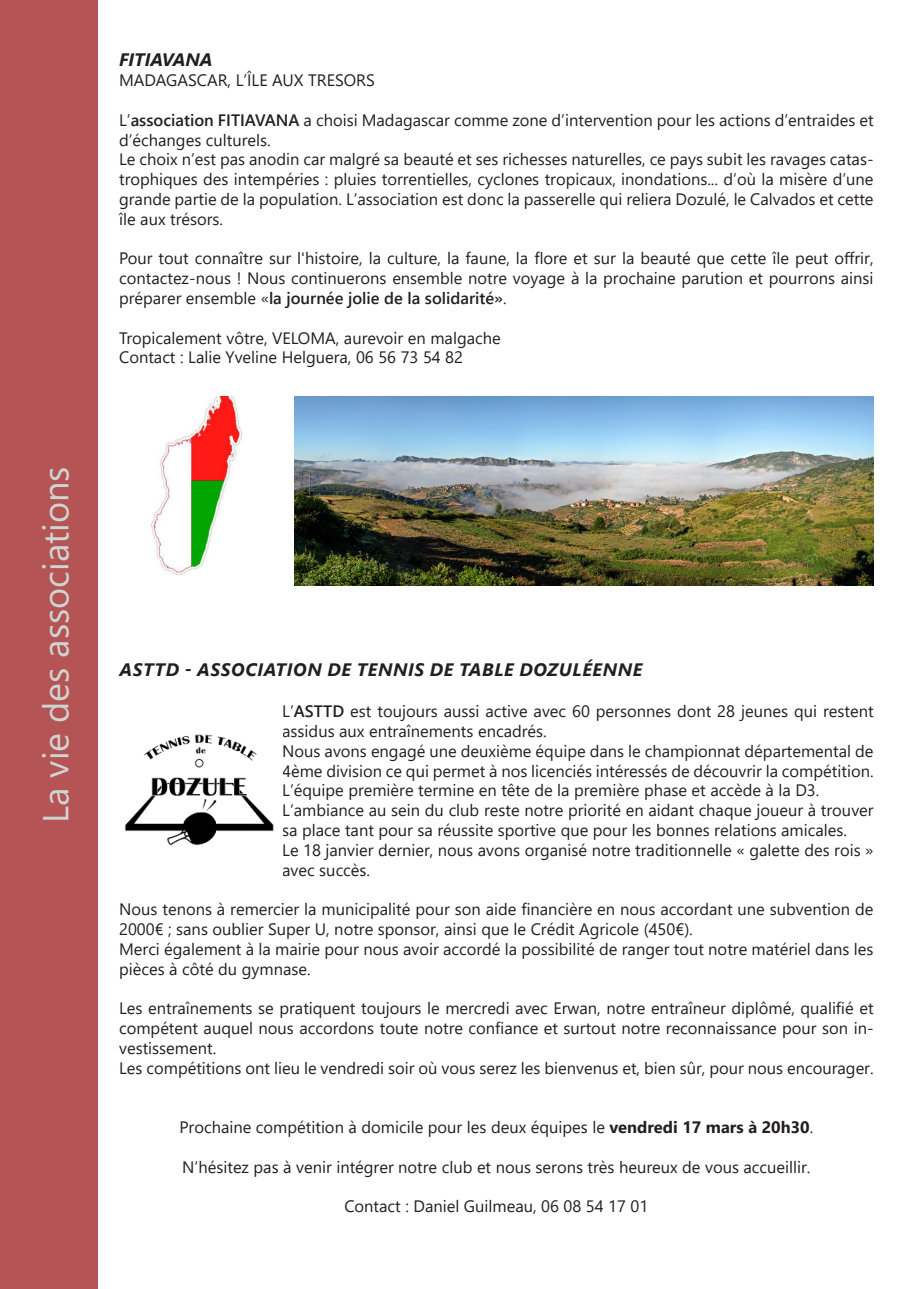
<style>
.page{position:relative;width:919px;height:1289px;background:#fff}
.page>*{position:absolute;margin:0;border:0;box-sizing:border-box;transform-origin:0 0}
.t1{font:36px "Segoe UI";color:#cfd4d2}
.Style_de_paragraphe{font:italic 700 18px "Segoe UI";letter-spacing:.035em;color:#231f20}
.Style_de_paragraphe-2{font:italic 700 18px "Segoe UI";color:#231f20}
.Style_de_paragraphe-3{font:16.5px/19.8px "Segoe UI";color:#231f20}
.s1{font-weight:600}
.s2{font-weight:700}
</style>
<div class="page">
<div style="left:0;top:0;width:98px;height:1288px;background:#b45454"></div>
<img style="left:125px;top:734px;width:149px;height:112px">
<img style="left:294px;top:397px;width:579px;height:189px">
<img style="left:151px;top:396px;width:91px;height:178px">
<p class="t1" style="left:22px;top:822px;width:358px;rotate:-90deg">La vie des associations</p>
<p class="Style_de_paragraphe-2" style="left:119px;top:43px;width:95px">FITIAVANA</p>
<p class="Style_de_paragraphe-3" style="left:119px;top:69px;width:257px">MADAGASCAR, L’ÎLE AUX TRESORS</p>
<p class="Style_de_paragraphe-3" style="left:119px;top:108px;width:756px">L’<span class="s1">association FITIAVANA</span> a choisi Madagascar comme zone d’intervention pour les actions d’entraides et d’échanges culturels.</p>
<p class="Style_de_paragraphe-3" style="left:119px;top:148px;width:756px;text-align:justify">Le choix n’est pas anodin car malgré sa beauté et ses richesses naturelles, ce pays subit les ravages catas&shy;trophiques des intempéries : pluies torrentielles, cyclones tropicaux, inondations... d’où la misère d’une grande partie de la population. L’association est donc la passerelle qui reliera Dozulé, le Calvados et cette île aux trésors.</p>
<p class="Style_de_paragraphe-3" style="left:119px;top:247px;width:756px;text-align:justify">Pour tout connaître sur l'histoire, la culture, la faune, la flore et sur la beauté que cette île peut offrir, contactez-nous ! Nous continuerons ensemble notre voyage à la prochaine parution et pourrons ainsi préparer ensemble «<span class="s1">la journée jolie de la solidarité»</span>.</p>
<p class="Style_de_paragraphe-3" style="left:119px;top:326px;width:383px">Tropicalement vôtre, VELOMA, aurevoir en malgache</p>
<p class="Style_de_paragraphe-3" style="left:119px;top:346px;width:345px">Contact : Lalie Yveline Helguera, 06 56 73 54 82</p>
<p class="Style_de_paragraphe" style="left:119px;top:652px;width:524px">ASTTD - ASSOCIATION DE TENNIS DE TABLE DOZULÉENNE</p>
<p class="Style_de_paragraphe-3" style="left:282px;top:700px;width:593px">L’<span class="s1">ASTTD</span> est toujours aussi active avec 60 personnes dont 28 jeunes qui restent assidus aux entraînements encadrés.</p>
<p class="Style_de_paragraphe-3" style="left:282px;top:739px;width:593px;text-align:justify">Nous avons engagé une deuxième équipe dans le championnat départemental de 4ème division ce qui permet à nos licenciés intéressés de découvrir la compétition.<br>L’équipe première termine en tête de la première phase et accède à la D3.</p>
<p class="Style_de_paragraphe-3" style="left:282px;top:799px;width:593px">L’ambiance au sein du club reste notre priorité en aidant chaque joueur à trouver sa place tant pour sa réussite sportive que pour les bonnes relations amicales.</p>
<p class="Style_de_paragraphe-3" style="left:282px;top:838px;width:593px">Le 18 janvier dernier, nous avons organisé notre traditionnelle « galette des rois » avec succès.</p>
<p class="Style_de_paragraphe-3" style="left:119px;top:898px;width:756px">Nous tenons à remercier la municipalité pour son aide financière en nous accordant une subvention de<br>2000€ ; sans oublier Super U, notre sponsor, ainsi que le Crédit Agricole (450€).</p>
<p class="Style_de_paragraphe-3" style="left:119px;top:937px;width:756px">Merci également à la mairie pour nous avoir accordé la possibilité de ranger tout notre matériel dans les pièces à côté du gymnase.</p>
<p class="Style_de_paragraphe-3" style="left:119px;top:997px;width:756px;text-align:justify">Les entraînements se pratiquent toujours le mercredi avec Erwan, notre entraîneur diplômé, qualifié et compétent auquel nous accordons toute notre confiance et surtout notre reconnaissance pour son in&shy;vestissement.</p>
<p class="Style_de_paragraphe-3" style="left:119px;top:1056px;width:756px">Les compétitions ont lieu le vendredi soir où vous serez les bienvenus et, bien sûr, pour nous encourager.</p>
<p class="Style_de_paragraphe-3" style="left:179px;top:1115px;width:635px">Prochaine compétition à domicile pour les deux équipes le <span class="s2">vendredi 17 mars à 20h30</span>.</p>
<p class="Style_de_paragraphe-3" style="left:182px;top:1155px;width:629px">N’hésitez pas à venir intégrer notre club et nous serons très heureux de vous accueillir.</p>
<p class="Style_de_paragraphe-3" style="left:344px;top:1195px;width:305px">Contact : Daniel Guilmeau, 06 08 54 17 01</p>
</div>
